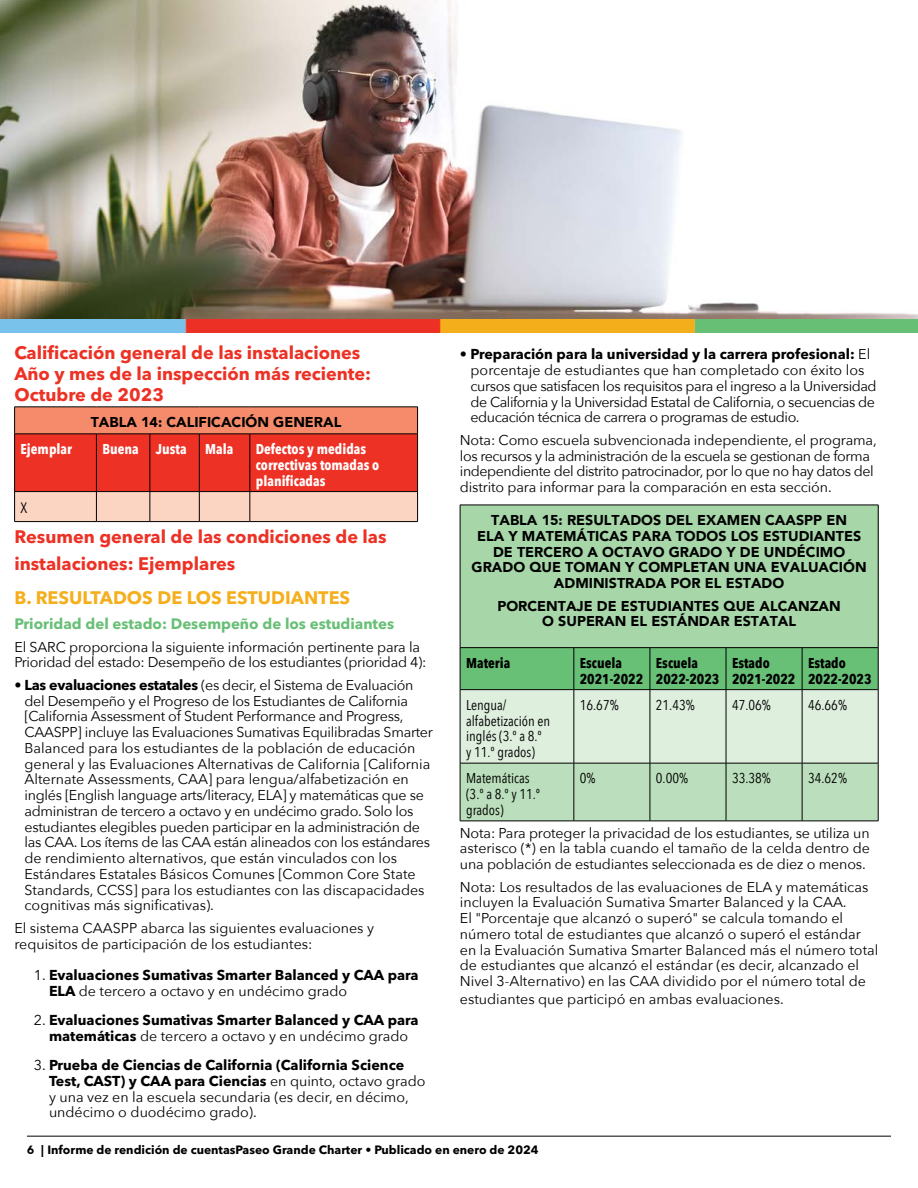
<style>
.page{position:relative;width:918px;height:1188px;background:#fff}
.page>*{position:absolute;margin:0;border:0;box-sizing:border-box;transform-origin:0 0}
.t1{font:700 18px/27px "Avenir Next LT Pro";color:#ed3125}
.t2{font:700 18px "Avenir Next LT Pro";color:#f5ae1c}
.t3{font:700 15px "Avenir Next LT Pro";color:#68bf76}
.t4{font:15px "Avenir Next Condensed";color:#000}
.t5{font:14.25px/15.8px "Avenir Next";letter-spacing:-.01em;color:#000}
.t6{font:14.25px/15.8px "Avenir Next";letter-spacing:-.03em;color:#000}
.t7{font:900 14.25px/15.8px "Avenir";color:#000;text-align:center}
.t8{font:700 14.25px/15.8px "Avenir Next LT Pro";color:#000}
.t9{font:14.25px/15.8px "Avenir Next Condensed";color:#000}
.t10{font:italic 700 14.25px/15.8px "Avenir Next Condensed";color:#fff}
.t11{font:italic 700 14.25px "Avenir Next Condensed";color:#000}
.t12{font:700 12px "Avenir Next LT Pro";color:#000}
.s1{font-family:"Avenir Next LT Pro";font-weight:700}
.s2{font-family:"Avenir Next";font-weight:400}
.s3{font-family:"Avenir";font-weight:900}
</style>
<div class="page">
<hr style="left:27px;top:1136px;width:864px;height:1px;background:#000">
<svg style="left:14px;top:407px;width:404px;height:114px;background:#ea6c5a"></svg>
<hr style="left:14px;top:521px;width:82px;height:1px;background:#000">
<hr style="left:96px;top:521px;width:54px;height:1px;background:#000">
<hr style="left:150px;top:521px;width:49px;height:1px;background:#000">
<hr style="left:199px;top:521px;width:51px;height:1px;background:#000">
<hr style="left:250px;top:521px;width:168px;height:1px;background:#000">
<div style="left:460px;top:505px;width:418px;height:143px;background:#a7d6a9"></div>
<svg style="left:461px;top:648px;width:417px;height:173px;background:#b3dbb7"></svg>
<hr style="left:460px;top:505px;width:114px;height:1px;background:#000">
<hr style="left:460px;top:505px;width:1px;height:142px;background:#000">
<hr style="left:574px;top:505px;width:76px;height:1px;background:#000">
<hr style="left:650px;top:505px;width:76px;height:1px;background:#000">
<hr style="left:726px;top:505px;width:76px;height:1px;background:#000">
<hr style="left:802px;top:505px;width:76px;height:1px;background:#000">
<hr style="left:878px;top:505px;width:1px;height:142px;background:#000">
<hr style="left:460px;top:647px;width:114px;height:1px;background:#000">
<hr style="left:460px;top:648px;width:1px;height:41px;background:#000">
<hr style="left:574px;top:647px;width:76px;height:1px;background:#000">
<hr style="left:574px;top:648px;width:1px;height:41px;background:#000">
<hr style="left:650px;top:647px;width:76px;height:1px;background:#000">
<hr style="left:650px;top:648px;width:1px;height:41px;background:#000">
<hr style="left:726px;top:647px;width:76px;height:1px;background:#000">
<hr style="left:726px;top:648px;width:1px;height:41px;background:#000">
<hr style="left:802px;top:647px;width:76px;height:1px;background:#000">
<hr style="left:802px;top:648px;width:1px;height:41px;background:#000">
<hr style="left:878px;top:648px;width:1px;height:41px;background:#000">
<hr style="left:460px;top:689px;width:114px;height:1px;background:#000">
<hr style="left:460px;top:690px;width:1px;height:73px;background:#000">
<hr style="left:574px;top:689px;width:76px;height:1px;background:#000">
<hr style="left:574px;top:690px;width:1px;height:73px;background:#000">
<hr style="left:650px;top:689px;width:76px;height:1px;background:#000">
<hr style="left:650px;top:690px;width:1px;height:73px;background:#000">
<hr style="left:726px;top:689px;width:76px;height:1px;background:#000">
<hr style="left:726px;top:690px;width:1px;height:73px;background:#000">
<hr style="left:802px;top:689px;width:76px;height:1px;background:#000">
<hr style="left:802px;top:690px;width:1px;height:73px;background:#000">
<hr style="left:878px;top:690px;width:1px;height:73px;background:#000">
<hr style="left:460px;top:763px;width:114px;height:1px;background:#000">
<hr style="left:460px;top:763px;width:1px;height:58px;background:#000">
<hr style="left:574px;top:763px;width:76px;height:1px;background:#000">
<hr style="left:574px;top:763px;width:1px;height:58px;background:#000">
<hr style="left:650px;top:763px;width:76px;height:1px;background:#000">
<hr style="left:650px;top:763px;width:1px;height:58px;background:#000">
<hr style="left:726px;top:763px;width:76px;height:1px;background:#000">
<hr style="left:726px;top:763px;width:1px;height:58px;background:#000">
<hr style="left:802px;top:763px;width:76px;height:1px;background:#000">
<hr style="left:802px;top:763px;width:1px;height:58px;background:#000">
<hr style="left:878px;top:763px;width:1px;height:58px;background:#000">
<hr style="left:460px;top:821px;width:114px;height:1px;background:#000">
<hr style="left:574px;top:821px;width:76px;height:1px;background:#000">
<hr style="left:650px;top:821px;width:76px;height:1px;background:#000">
<hr style="left:726px;top:821px;width:76px;height:1px;background:#000">
<hr style="left:802px;top:821px;width:76px;height:1px;background:#000">
<img style="left:0;top:0;width:918px;height:333px">
<p class="t1" style="left:14px;top:339px;width:347px">Calificación general de las instalaciones</p>
<p class="t1" style="left:14px;top:360px;width:358px">Año y mes de la inspección más reciente:</p>
<p class="t1" style="left:14px;top:381px;width:151px">Octubre de 2023</p>
<p class="t7" style="left:91px;top:414px;width:252px">TABLA 14: CALIFICACIÓN GENERAL</p>
<p class="t10" style="left:21px;top:441px;width:53px">Ejemplar</p>
<p class="t10" style="left:102px;top:441px;width:38px">Buena</p>
<p class="t10" style="left:156px;top:441px;width:32px">Justa</p>
<p class="t10" style="left:205px;top:441px;width:30px">Mala</p>
<p class="t10" style="left:256px;top:441px;width:125px">Defectos y medidas correctivas tomadas o planificadas</p>
<p class="t4" style="left:21px;top:498px;width:8px">X</p>
<p class="t1" style="left:14px;top:523px;width:374px">Resumen general de las condiciones de las instalaciones: Ejemplares</p>
<p class="t2" style="left:14px;top:587px;width:337px">B. RESULTADOS DE LOS ESTUDIANTES</p>
<p class="t3" style="left:14px;top:615px;width:381px">Prioridad del estado: Desempeño de los estudiantes</p>
<p class="t5" style="left:14px;top:638px;width:414px">El SARC proporciona la siguiente información pertinente para la<br>Prioridad del estado: Desempeño de los estudiantes (prioridad 4):</p>
<p class="t5" style="left:25px;top:676px;width:410px;text-indent:-10px">• <span class="s1">Las evaluaciones estatales</span> (es decir, el Sistema de Evaluación del Desempeño y el Progreso de los Estudiantes de California [California Assessment of Student Performance and Progress, CAASPP] incluye las Evaluaciones Sumativas Equilibradas Smarter Balanced para los estudiantes de la población de educación general y las Evaluaciones Alternativas de California [California Alternate Assessments, CAA] para lengua/alfabetización en inglés [English language arts/literacy, ELA] y matemáticas que se administran de tercero a octavo y en undécimo grado. Solo los estudiantes elegibles pueden participar en la administración de las CAA. Los ítems de las CAA están alineados con los estándares de rendimiento alternativos, que están vinculados con los Estándares Estatales Básicos Comunes [Common Core State Standards, CCSS] para los estudiantes con las discapacidades cognitivas más significativas).</p>
<p class="t5" style="left:14px;top:919px;width:361px">El sistema CAASPP abarca las siguientes evaluaciones y requisitos de participación de los estudiantes:</p>
<p class="t8" style="left:49px;top:967px;width:371px;text-indent:-15px"><span class="s2">1.</span> Evaluaciones Sumativas Smarter Balanced y CAA para<br>ELA <span class="s2">de tercero a octavo y en undécimo grado</span></p>
<p class="t8" style="left:34px;top:1012px;width:386px;text-align:center"><span class="s2">2.</span> Evaluaciones Sumativas Smarter Balanced y CAA para matemáticas <span class="s2">de tercero a octavo y en undécimo grado</span></p>
<p class="t5" style="left:49px;top:1057px;width:378px;text-indent:-15px">3. <span class="s1">Prueba de Ciencias de California (California Science Test, CAST) y CAA para Ciencias</span> en quinto, octavo grado y una vez en la escuela secundaria (es decir, en décimo, undécimo o duodécimo grado).</p>
<p class="t6" style="left:471px;top:346px;width:408px;text-indent:-11px">• <span class="s1">Preparación para la universidad y la carrera profesional:</span> El porcentaje de estudiantes que han completado con éxito los cursos que satisfacen los requisitos para el ingreso a la Universidad de California y la Universidad Estatal de California, o secuencias de educación técnica de carrera o programas de estudio.</p>
<p class="t6" style="left:460px;top:431px;width:418px">Nota: Como escuela subvencionada independiente, el programa, los recursos y la administración de la escuela se gestionan de forma independiente del distrito patrocinador, por lo que no hay datos del distrito para informar para la comparación en esta sección.</p>
<p class="t7" style="left:472px;top:512px;width:396px">TABLA 15: RESULTADOS DEL EXAMEN CAASPP EN<br>ELA Y MATEMÁTICAS PARA TODOS LOS ESTUDIANTES DE TERCERO A OCTAVO GRADO Y DE UNDÉCIMO GRADO QUE TOMAN Y COMPLETAN UNA EVALUACIÓN ADMINISTRADA POR EL ESTADO</p>
<p class="t7" style="left:497px;top:598px;width:345px">PORCENTAJE DE ESTUDIANTES QUE ALCANZAN<br>O SUPERAN EL ESTÁNDAR ESTATAL</p>
<p class="t11" style="left:466px;top:654px;width:46px">Materia</p>
<p class="t11" style="left:580px;top:654px;width:44px">Escuela</p>
<p class="t11" style="left:580px;top:670px;width:65px">2021-2022</p>
<p class="t11" style="left:656px;top:654px;width:44px">Escuela</p>
<p class="t11" style="left:656px;top:670px;width:65px">2022-2023</p>
<p class="t11" style="left:732px;top:654px;width:39px">Estado</p>
<p class="t11" style="left:732px;top:670px;width:65px">2021-2022</p>
<p class="t11" style="left:808px;top:654px;width:39px">Estado</p>
<p class="t11" style="left:808px;top:670px;width:65px">2022-2023</p>
<p class="t9" style="left:466px;top:697px;width:86px">Lengua/ alfabetización en inglés (3.º a 8.º y 11.º grados)</p>
<p class="t9" style="left:580px;top:697px;width:40px">16.67%</p>
<p class="t9" style="left:656px;top:697px;width:40px">21.43%</p>
<p class="t9" style="left:732px;top:697px;width:40px">47.06%</p>
<p class="t9" style="left:808px;top:697px;width:40px">46.66%</p>
<p class="t9" style="left:466px;top:771px;width:76px">Matemáticas (3.º a 8.º y 11.º grados)</p>
<p class="t9" style="left:580px;top:771px;width:17px">0%</p>
<p class="t9" style="left:656px;top:771px;width:34px">0.00%</p>
<p class="t9" style="left:732px;top:771px;width:40px">33.38%</p>
<p class="t9" style="left:808px;top:771px;width:40px">34.62%</p>
<p class="t5" style="left:460px;top:824px;width:412px;text-align:justify">Nota: Para proteger la privacidad de los estudiantes, se utiliza un asterisco (*) en la tabla cuando el tamaño de la celda dentro de una población de estudiantes seleccionada es de diez o menos.</p>
<p class="t5" style="left:460px;top:878px;width:420px">Nota: Los resultados de las evaluaciones de ELA y matemáticas incluyen la Evaluación Sumativa Smarter Balanced y la CAA.<br>El "Porcentaje que alcanzó o superó" se calcula tomando el número total de estudiantes que alcanzó o superó el estándar en la Evaluación Sumativa Smarter Balanced más el número total de estudiantes que alcanzó el estándar (es decir, alcanzado el Nivel 3-Alternativo) en las CAA dividido por el número total de</p>
<p class="t5" style="left:460px;top:991px;width:325px">estudiantes que participó en ambas evaluaciones.</p>
<p class="t12" style="left:27px;top:1142px;width:513px"><span class="s3">6 |</span> Informe de rendición de cuentasPaseo Grande Charter • Publicado en enero de 2024</p>
</div>
